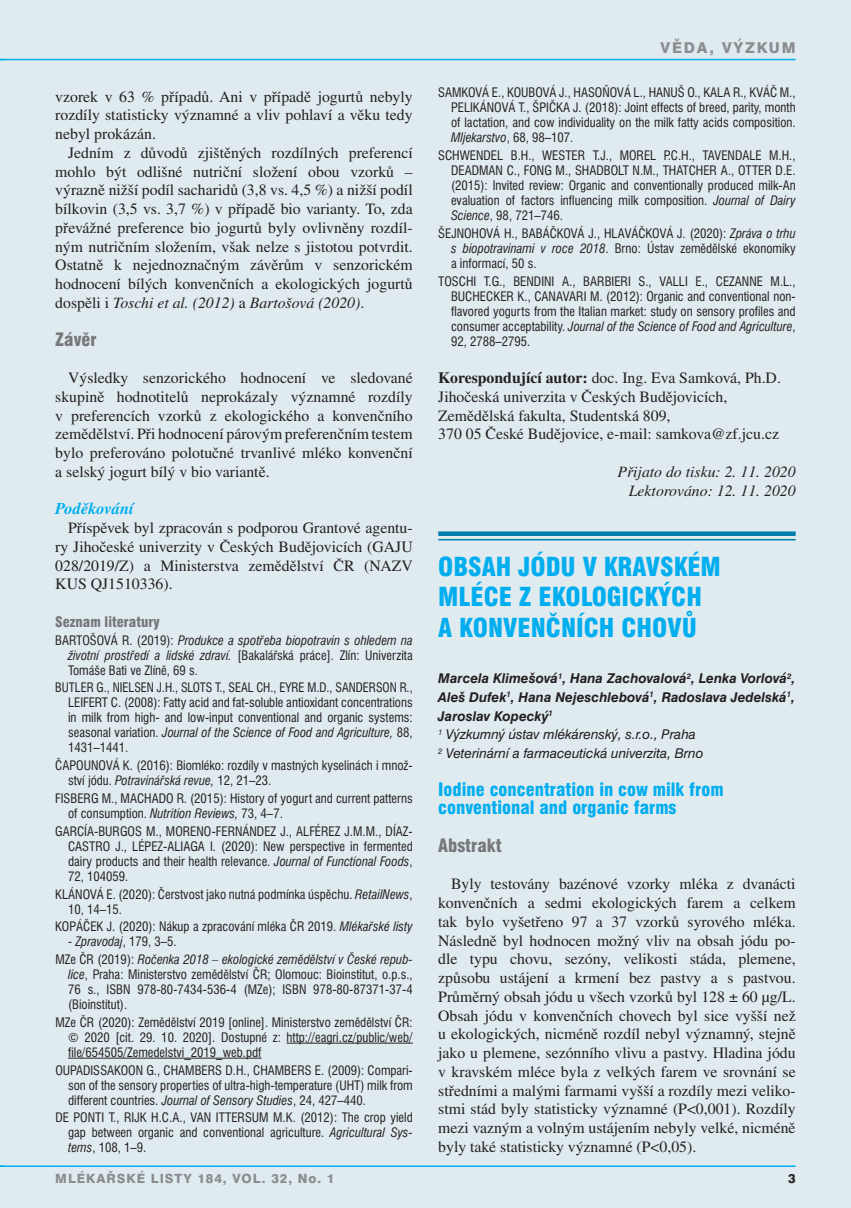
<style>
.page{position:relative;width:851px;height:1208px;background:#fff}
.page>*{position:absolute;margin:0;border:0;box-sizing:border-box;transform-origin:0 0}
.t1{font:900 condensed 25.5px/30.6px "Swiss 721 BTCE";color:#00aeef}
.t2{font:900 condensed 18px/18.8px "Swiss 721 BTCE";color:#00aeef}
.t3{font:900 condensed 18px "Swiss 721 BTCE";color:#76787b}
.t4{font:italic 700 16.5px "Times CE";color:#00aeef}
.t5{font:15.75px/18.8px "Times CE";color:#231f20;text-align:justify}
.t6{font:italic 15.75px/18.8px "Times CE";color:#231f20;text-align:right}
.t7{font:800 15px "Swiss 721 BTCE";letter-spacing:.12em;color:#8a8c8f}
.t8{font:900 condensed 14.25px "Swiss 721 BTCE";color:#76787b}
.t9{font:italic 700 13.5px/18.8px "Swiss 721 BTCE";color:#231f20}
.t10{font:condensed 12.75px/15px "Swiss 721 BTCE";color:#231f20;text-align:justify}
.t11{font:condensed 12.75px/15px "Swiss 721 BTCE";color:#231f20;text-align:justify;scale:.96 1}
.t12{font:italic condensed 12.75px/17.7px "Swiss 721 BTCE";color:#231f20}
.t13{font:800 12.75px "Swiss 721 BTCE";letter-spacing:.075em;color:#8a8c8f}
.t14{font:800 12.75px "Swiss 721 BTCE";color:#231f20}
.s1{font-style:italic}
.s2{font-style:normal}
.s3{font-weight:700}
.s4{font-weight:400}
</style>
<div class="page">
<div style="left:0;top:0;width:850px;height:1208px;background:#e0ebf0"></div>
<hr style="left:0;top:59px;width:795px;height:1px;background:#00aeef">
<hr style="left:0;top:1165px;width:795px;height:2px;background:#00aeef">
<hr style="left:286px;top:1042px;width:126px;height:1px;background:#231f20">
<hr style="left:68px;top:1057px;width:193px;height:1px;background:#231f20">
<div style="left:438px;top:531px;width:357px;height:5px;background:#007dad"></div>
<hr style="left:438px;top:539px;width:357px;height:1px;background:#007dad">
<p class="t5" style="left:55px;top:87px;width:359px">vzorek v 63 % případů. Ani v případě jogurtů nebyly rozdíly statisticky významné a vliv pohlaví a věku tedy nebyl prokázán.</p>
<p class="t5" style="left:55px;top:143px;width:359px;text-indent:13px">Jedním z důvodů zjištěných rozdílných preferencí mohlo být odlišné nutriční složení obou vzorků – výrazně nižší podíl sacharidů (3,8 vs. 4,5 %) a nižší podíl bílkovin (3,5 vs. 3,7 %) v případě bio varianty. To, zda převážné preference bio jogurtů byly ovlivněny rozdíl&shy;ným nutričním složením, však nelze s jistotou potvrdit.<br>Ostatně k nejednoznačným závěrům v senzorickém hodnocení bílých konvenčních a ekologických jogurtů dospěli i <span class="s1">Toschi et al. (2012)</span> a <span class="s1">Bartošová (2020)</span>.</p>
<h2 class="t3" style="left:55px;top:327px;width:43px">Závěr</h2>
<p class="t5" style="left:55px;top:368px;width:359px;text-indent:13px">Výsledky senzorického hodnocení ve sledované skupině hodnotitelů neprokázaly významné rozdíly v preferencích vzorků z ekologického a konvenčního zemědělství. Při hodnocení párovým preferenčním testem bylo preferováno polotučné trvanlivé mléko konvenční a selský jogurt bílý v bio variantě.</p>
<p class="t4" style="left:55px;top:499px;width:80px">Poděkování</p>
<p class="t5" style="left:55px;top:518px;width:359px;text-indent:13px">Příspěvek byl zpracován s podporou Grantové agentu&shy;ry Jihočeské univerzity v Českých Budějovicích (GAJU 028/2019/Z) a Ministerstva zemědělství ČR (NAZV KUS QJ1510336).</p>
<p class="t8" style="left:55px;top:612px;width:106px">Seznam literatury</p>
<p class="t10" style="left:68px;top:632px;width:346px;text-indent:-13px">BARTOŠOVÁ R. (2019): <span class="s1">Produkce a spotřeba biopotravin s ohledem na životní prostředí a lidské zdraví.</span> [Bakalářská práce]. Zlín: Univerzita Tomáše Bati ve Zlíně, 69 s.</p>
<p class="t11" style="left:68px;top:679px;width:360px;text-indent:-13px">BUTLER G., NIELSEN J.H., SLOTS T., SEAL CH., EYRE M.D., SANDERSON R., LEIFERT C. (2008): Fatty acid and fat-soluble antioxidant concentrations in milk from high- and low-input conventional and organic systems: seasonal variation. <span class="s1">Journal of the Science of Food and Agriculture,</span> 88, 1431–1441.</p>
<p class="t10" style="left:68px;top:757px;width:345px;text-indent:-13px">ČAPOUNOVÁ K. (2016): Biomléko: rozdíly v mastných kyselinách i množ&shy;ství jódu. <span class="s1">Potravinářská revue,</span> 12, 21–23.</p>
<p class="t10" style="left:68px;top:790px;width:346px;text-indent:-13px">FISBERG M., MACHADO R. (2015): History of yogurt and current patterns of consumption. <span class="s1">Nutrition Reviews,</span> 73, 4–7.</p>
<p class="t10" style="left:68px;top:823px;width:346px;text-indent:-13px">GARCÍA-BURGOS M., MORENO-FERNÁNDEZ J., ALFÉREZ J.M.M., DÍAZ-CASTRO J., LÉPEZ-ALIAGA I. (2020): New perspective in fermented dairy products and their health relevance. <span class="s1">Journal of Functional Foods</span>, 72, 104059.</p>
<p class="t10" style="left:68px;top:885px;width:346px;text-indent:-13px">KLÁNOVÁ E. (2020): Čerstvost jako nutná podmínka úspěchu. <span class="s1">RetailNews</span>,<br>10, 14–15.</p>
<p class="t10" style="left:55px;top:918px;width:359px">KOPÁČEK J. (2020): Nákup a zpracování mléka ČR 2019. <span class="s1">Mlékařské listy</span></p>
<p class="t12" style="left:55px;top:932px;width:359px;text-indent:13px">- Zpravodaj<span class="s2">, 179, 3–5.<br>MZe ČR (2019):</span> Ročenka 2018 – ekologické zemědělství v České repub-</p>
<p class="t10" style="left:68px;top:966px;width:346px"><span class="s1">lice</span>, Praha: Ministerstvo zemědělství ČR; Olomouc: Bioinstitut, o.p.s., 76 s., ISBN 978-80-7434-536-4 (MZe); ISBN 978-80-87371-37-4 (Bioinstitut).</p>
<p class="t10" style="left:68px;top:1014px;width:346px;text-indent:-13px">MZe ČR (2020): Zemědělství 2019 [online]. Ministerstvo zemědělství ČR: © 2020 [cit. 29. 10. 2020]. Dostupné z: http://eagri.cz/public/web/ file/654505/Zemedelstvi_2019_web.pdf</p>
<p class="t10" style="left:68px;top:1061px;width:346px;text-indent:-13px">OUPADISSAKOON G., CHAMBERS D.H., CHAMBERS E. (2009): Compari&shy;son of the sensory properties of ultra-high-temperature (UHT) milk from different countries. <span class="s1">Journal of Sensory Studies</span>, 24, 427–440.</p>
<p class="t10" style="left:68px;top:1109px;width:346px;text-indent:-13px">DE PONTI T., RIJK H.C.A., VAN ITTERSUM M.K. (2012): The crop yield gap between organic and conventional agriculture. <span class="s1">Agricultural Sys&shy;tems</span>, 108, 1–9.</p>
<p class="t7" style="left:660px;top:38px;width:137px">VĚDA, VÝZKUM</p>
<p class="t10" style="left:451px;top:85px;width:346px;text-indent:-13px">SAMKOVÁ E., KOUBOVÁ J., HASOŇOVÁ L., HANUŠ O., KALA R., KVÁČ M., PELIKÁNOVÁ T., ŠPIČKA J. (2018): Joint effects of breed, parity, month of lactation, and cow individuality on the milk fatty acids composition.<br><span class="s1">Mljekarstvo</span>, 68, 98–107.</p>
<p class="t10" style="left:451px;top:147px;width:346px;text-indent:-13px">SCHWENDEL B.H., WESTER T.J., MOREL P.C.H., TAVENDALE M.H., DEADMAN C., FONG M., SHADBOLT N.M., THATCHER A., OTTER D.E. (2015): Invited review: Organic and conventionally produced milk-An evaluation of factors influencing milk composition. <span class="s1">Journal of Dairy Science</span>, 98, 721–746.</p>
<p class="t10" style="left:451px;top:225px;width:346px;text-indent:-13px">ŠEJNOHOVÁ H., BABÁČKOVÁ J., HLAVÁČKOVÁ J. (2020): <span class="s1">Zpráva o trhu s biopotravinami v roce 2018</span>. Brno: Ústav zemědělské ekonomiky a informací, 50 s.</p>
<p class="t10" style="left:451px;top:273px;width:346px;text-indent:-13px">TOSCHI T.G., BENDINI A., BARBIERI S., VALLI E., CEZANNE M.L., BUCHECKER K., CANAVARI M. (2012): Organic and conventional non&shy;flavored yogurts from the Italian market: study on sensory profiles and consumer acceptability. <span class="s1">Journal of the Science of Food and Agriculture</span>, 92, 2788–2795.</p>
<p class="t5" style="left:438px;top:368px;width:344px;text-align:left"><span class="s3">Korespondující autor:</span> doc. Ing. Eva Samková, Ph.D.<br>Jihočeská univerzita v Českých Budějovicích, Zemědělská fakulta, Studentská 809,<br>370 05 České Budějovice, e-mail: samkova@zf.jcu.cz</p>
<p class="t6" style="left:617px;top:462px;width:180px">Přijato do tisku: 2. 11. 2020<br>Lektorováno: 12. 11. 2020</p>
<h1 class="t1" style="left:438px;top:550px;width:284px">OBSAH JÓDU V KRAVSKÉM<br>MLÉCE Z EKOLOGICKÝCH<br>A KONVENČNÍCH CHOVŮ</h1>
<p class="t9" style="left:438px;top:668px;width:358px">Marcela Klimešová<sup>1</sup>, Hana Zachovalová<sup>2</sup>, Lenka Vorlová<sup>2</sup>, Aleš Dufek<sup>1</sup>, Hana Nejeschlebová<sup>1</sup>, Radoslava Jedelská<sup>1</sup>, Jaroslav Kopecký<sup>1<br></sup><sup>1</sup> <span class="s4">Výzkumný ústav mlékárenský, s.r.o., Praha<br></span><sup>2</sup> <span class="s4">Veterinární a farmaceutická univerzita, Brno</span></p>
<h2 class="t2" style="left:438px;top:779px;width:287px">Iodine concentration in cow milk from conventional and organic farms</h2>
<h2 class="t3" style="left:438px;top:833px;width:65px">Abstrakt</h2>
<p class="t5" style="left:438px;top:874px;width:359px;text-indent:13px">Byly testovány bazénové vzorky mléka z dvanácti konvenčních a sedmi ekologických farem a celkem tak bylo vyšetřeno 97 a 37 vzorků syrového mléka.<br>Následně byl hodnocen možný vliv na obsah jódu po&shy;dle typu chovu, sezóny, velikosti stáda, plemene, způsobu ustájení a krmení bez pastvy a s pastvou.<br>Průměrný obsah jódu u všech vzorků byl 128 ± 60 μg/L.<br>Obsah jódu v konvenčních chovech byl sice vyšší než u ekologických, nicméně rozdíl nebyl významný, stejně jako u plemene, sezónního vlivu a pastvy. Hladina jódu v kravském mléce byla z velkých farem ve srovnání se středními a malými farmami vyšší a rozdíly mezi veliko&shy;stmi stád byly statisticky významné (P&lt;0,001). Rozdíly mezi vazným a volným ustájením nebyly velké, nicméně byly také statisticky významné (P&lt;0,05).</p>
<p class="t13" style="left:55px;top:1170px;width:280px">MLÉKAŘSKÉ LISTY 184, VOL. 32, NO. 1</p>
<p class="t14" style="left:788px;top:1170px;width:9px">3</p>
</div>
